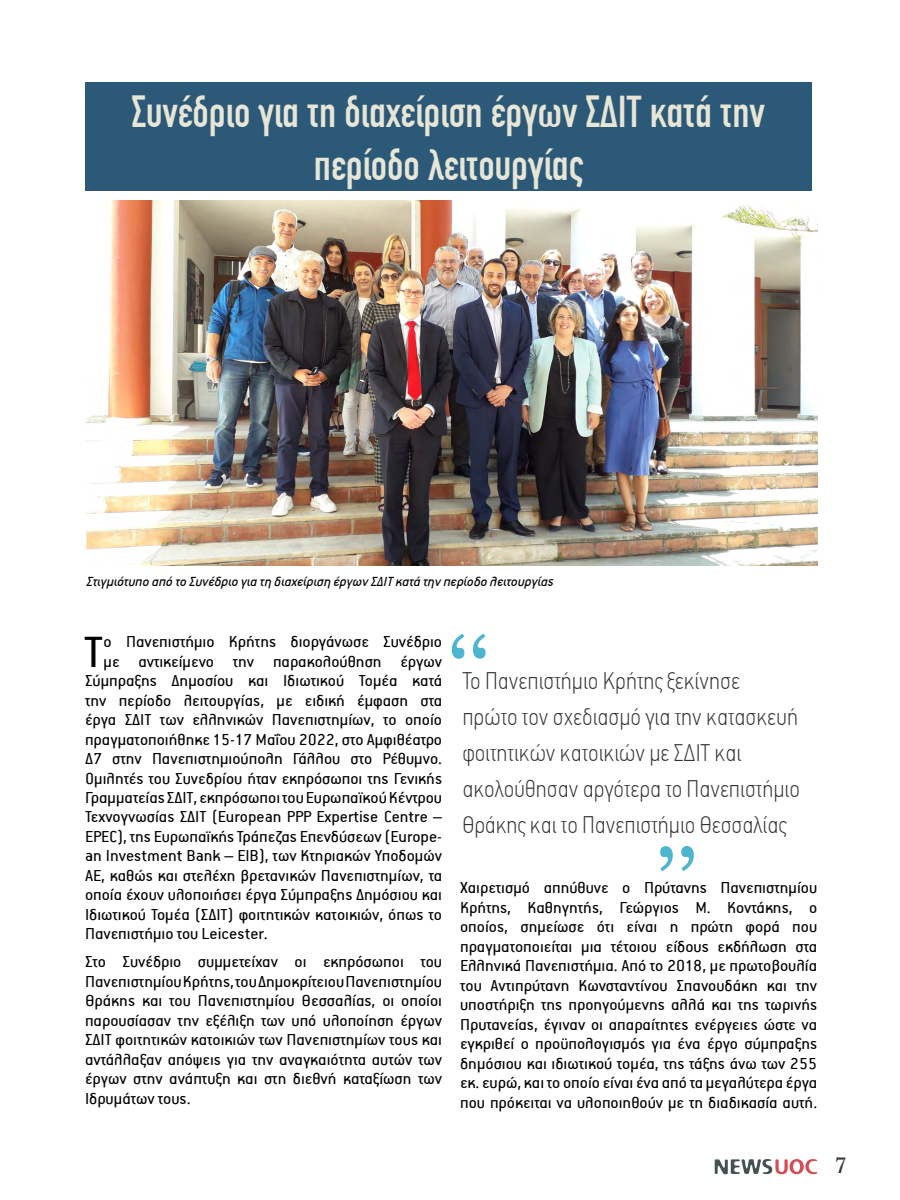
<style>
.page{position:relative;width:900px;height:1200px;background:#fff}
.page>*{position:absolute;margin:0;border:0;box-sizing:border-box;transform-origin:0 0}
.t1{font:49.65px "PF Premier Text";color:#000}
.t2{font:500 45px/52.5px "PF Din Text Compressed";color:#e6e5d6;text-align:center}
.t3{font:100 condensed 24px/36px "PF Din Text";color:#333}
.t4{font:21px "Apollonia";color:#333}
.t5{font:18px/19.5px "PF Premier Text";color:#000;text-align:justify}
.t6{font:italic 15px "PF Premier Text";color:#000}
</style>
<div class="page">
<svg style="left:715px;top:1159px;width:102px;height:15px"></svg>
<svg style="left:452px;top:634px;width:34px;height:25px"></svg>
<svg style="left:660px;top:846px;width:34px;height:25px"></svg>
<div style="left:85px;top:82px;width:727px;height:109px;background:#2c5977"></div>
<img style="left:87px;top:201px;width:730px;height:365px">
<h2 class="t2" style="left:132px;top:86px;width:635px">Συνέδριο για τη διαχείριση έργων ΣΔΙΤ κατά την περίοδο λειτουργίας</h2>
<p class="t6" style="left:87px;top:574px;width:469px">Στιγμιότυπο από το Συνέδριο για τη διαχείριση έργων ΣΔΙΤ κατά την περίοδο λειτουργίας</p>
<h1 class="t1" style="left:84px;top:627px;width:21px">Τ</h1>
<p class="t5" style="left:104px;top:632px;width:340px">ο Πανεπιστήμιο Κρήτης διοργάνωσε Συνέδριο</p>
<p class="t5" style="left:104px;top:651px;width:340px">με αντικείμενο την παρακολούθηση έργων</p>
<p class="t5" style="left:85px;top:671px;width:359px">Σύμπραξης Δημοσίου και Ιδιωτικού Τομέα κατά</p>
<p class="t5" style="left:85px;top:690px;width:359px">την περίοδο λειτουργίας, με ειδική έμφαση στα</p>
<p class="t5" style="left:85px;top:710px;width:359px">έργα ΣΔΙΤ των ελληνικών Πανεπιστημίων, το οποίο</p>
<p class="t5" style="left:85px;top:729px;width:359px">πραγματοποιήθηκε 15-17 Μαΐου 2022, στο Αμφιθέατρο</p>
<p class="t5" style="left:85px;top:749px;width:359px">Δ7 στην Πανεπιστημιούπολη Γάλλου στο Ρέθυμνο.</p>
<p class="t5" style="left:85px;top:768px;width:359px">Ομιλητές του Συνεδρίου ήταν εκπρόσωποι της Γενικής</p>
<p class="t5" style="left:85px;top:788px;width:359px">Γραμματείας ΣΔΙΤ, εκπρόσωποι του Ευρωπαϊκού Κέντρου</p>
<p class="t5" style="left:85px;top:807px;width:359px">Τεχνογνωσίας ΣΔΙΤ (European PPP Expertise Centre –</p>
<p class="t5" style="left:85px;top:827px;width:359px">EPEC), της Ευρωπαϊκής Τράπεζας Επενδύσεων (Europe-</p>
<p class="t5" style="left:85px;top:846px;width:359px">an Investment Bank – EIB), των Κτηριακών Υποδομών</p>
<p class="t5" style="left:85px;top:866px;width:359px">ΑΕ, καθώς και στελέχη βρετανικών Πανεπιστημίων, τα</p>
<p class="t5" style="left:85px;top:885px;width:359px">οποία έχουν υλοποιήσει έργα Σύμπραξης Δημόσιου και</p>
<p class="t5" style="left:85px;top:905px;width:359px">Ιδιωτικού Τομέα (ΣΔΙΤ) φοιτητικών κατοικιών, όπως το</p>
<p class="t5" style="left:85px;top:924px;width:184px">Πανεπιστήμιο του Leicester.</p>
<p class="t5" style="left:85px;top:952px;width:359px">Στο Συνέδριο συμμετείχαν οι εκπρόσωποι του Πανεπιστημίου Κρήτης, του Δημοκρίτειου Πανεπιστημίου Θράκης και του Πανεπιστημίου Θεσσαλίας, οι οποίοι παρουσίασαν την εξέλιξη των υπό υλοποίηση έργων ΣΔΙΤ φοιτητικών κατοικιών των Πανεπιστημίων τους και αντάλλαξαν απόψεις για την αναγκαιότητα αυτών των έργων στην ανάπτυξη και στη διεθνή καταξίωση των Ιδρυμάτων τους.</p>
<h3 class="t3" style="left:462px;top:663px;width:339px">Το Πανεπιστήμιο Κρήτης ξεκίνησε πρώτο τον σχεδιασμό για την κατασκευή φοιτητικών κατοικιών με ΣΔΙΤ και ακολούθησαν αργότερα το Πανεπιστήμιο Θράκης και το Πανεπιστήμιο Θεσσαλίας</h3>
<p class="t5" style="left:460px;top:878px;width:359px">Χαιρετισμό απηύθυνε ο Πρύτανης Πανεπιστημίου Κρήτης, Καθηγητής, Γεώργιος Μ. Κοντάκης, ο οποίος, σημείωσε ότι είναι η πρώτη φορά που πραγματοποιείται μια τέτοιου είδους εκδήλωση στα Ελληνικά Πανεπιστήμια. Από το 2018, με πρωτοβουλία του Αντιπρύτανη Κωνσταντίνου Σπανουδάκη και την υποστήριξη της προηγούμενης αλλά και της τωρινής Πρυτανείας, έγιναν οι απαραίτητες ενέργειες ώστε να εγκριθεί ο προϋπολογισμός για ένα έργο σύμπραξης δημόσιου και ιδιωτικού τομέα, της τάξης άνω των 255 εκ. ευρώ, και το οποίο είναι ένα από τα μεγαλύτερα έργα που πρόκειται να υλοποιηθούν με τη διαδικασία αυτή.</p>
<p class="t4" style="left:835px;top:1154px;width:15px">7</p>
</div>
